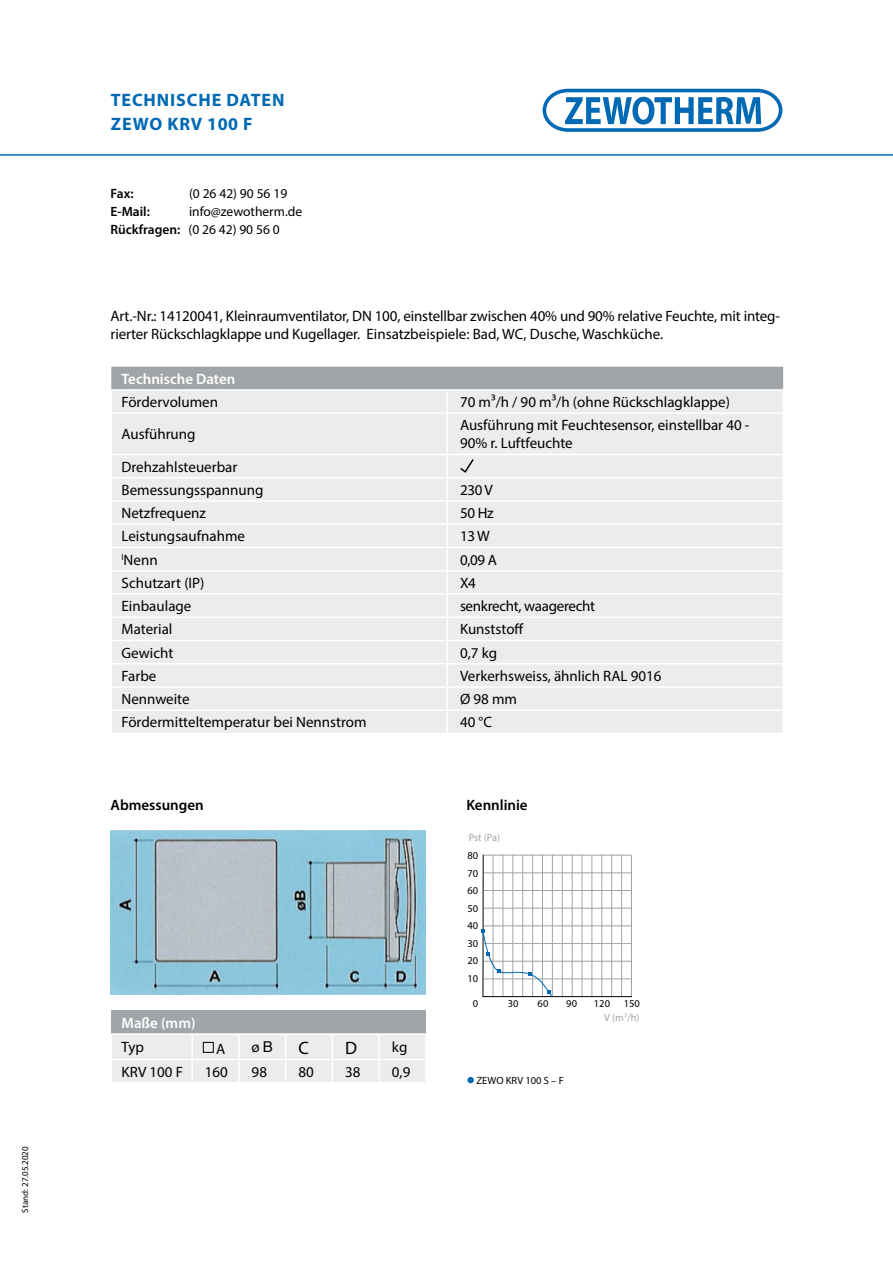
<style>
.page{position:relative;width:893px;height:1263px;background:#fff}
.page>*{position:absolute;margin:0;border:0;box-sizing:border-box;transform-origin:0 0}
.t1{font:700 18px/24px "Myriad Pro";letter-spacing:.05em;color:#0069b4}
.t2{font:18px "Myriad Pro";color:#000}
.t3{font:15px/18px "Myriad Pro";color:#000}
.t4{font:600 15px "Myriad Pro";color:#fff}
.t5{font:15px "Myriad Pro";letter-spacing:-.02em;color:#000}
.t6{font:600 15px "Myriad Pro";color:#000}
.t7{font:13.5px/18px "Myriad Pro";color:#000}
.t8{font:600 13.5px "Myriad Pro";color:#000}
.t9{font:10.5px/17.4px "Myriad Pro";color:#000;text-align:justify}
.t10{font:10.5px/13.5px "Myriad Pro";color:#a0a5a9;text-align:right}
.t11{font:9px "Myriad Pro";color:#000}
.s1{font-weight:600}
.s2{font-family:"Helvetica"}
.s3{color:#000}
</style>
<div class="page">
<hr style="left:0;top:154px;width:893px;height:2px;background:#0069b4">
<svg style="left:543px;top:89px;width:239px;height:43px"></svg>
<div style="left:112px;top:414px;width:670px;height:319px;background:#ececee"></div>
<svg style="left:111px;top:367px;width:672px;height:45px"></svg>
<hr style="left:447px;top:389px;width:337px;height:2px;background:#fff">
<hr style="left:782px;top:391px;width:2px;height:21px;background:#fff">
<hr style="left:111px;top:454px;width:336px;height:1px;background:#fff">
<hr style="left:447px;top:454px;width:337px;height:1px;background:#fff">
<hr style="left:111px;top:477px;width:336px;height:1px;background:#fff">
<hr style="left:447px;top:477px;width:337px;height:1px;background:#fff">
<hr style="left:111px;top:500px;width:336px;height:2px;background:#fff">
<hr style="left:447px;top:500px;width:337px;height:2px;background:#fff">
<hr style="left:111px;top:523px;width:336px;height:2px;background:#fff">
<hr style="left:447px;top:523px;width:337px;height:2px;background:#fff">
<hr style="left:111px;top:547px;width:336px;height:1px;background:#fff">
<hr style="left:447px;top:547px;width:337px;height:1px;background:#fff">
<hr style="left:111px;top:570px;width:336px;height:1px;background:#fff">
<hr style="left:447px;top:570px;width:337px;height:1px;background:#fff">
<hr style="left:111px;top:593px;width:336px;height:2px;background:#fff">
<hr style="left:447px;top:593px;width:337px;height:2px;background:#fff">
<hr style="left:111px;top:616px;width:336px;height:2px;background:#fff">
<hr style="left:447px;top:616px;width:337px;height:2px;background:#fff">
<hr style="left:111px;top:640px;width:336px;height:1px;background:#fff">
<hr style="left:447px;top:640px;width:337px;height:1px;background:#fff">
<hr style="left:111px;top:663px;width:336px;height:1px;background:#fff">
<hr style="left:447px;top:663px;width:337px;height:1px;background:#fff">
<hr style="left:111px;top:686px;width:336px;height:2px;background:#fff">
<hr style="left:447px;top:686px;width:337px;height:2px;background:#fff">
<hr style="left:111px;top:709px;width:336px;height:2px;background:#fff">
<hr style="left:447px;top:709px;width:337px;height:2px;background:#fff">
<hr style="left:446px;top:391px;width:2px;height:21px;background:#fff">
<hr style="left:446px;top:414px;width:2px;height:40px;background:#fff">
<hr style="left:446px;top:455px;width:2px;height:22px;background:#fff">
<hr style="left:446px;top:478px;width:2px;height:22px;background:#fff">
<hr style="left:446px;top:502px;width:2px;height:21px;background:#fff">
<hr style="left:446px;top:525px;width:2px;height:22px;background:#fff">
<hr style="left:446px;top:548px;width:2px;height:22px;background:#fff">
<hr style="left:446px;top:571px;width:2px;height:22px;background:#fff">
<hr style="left:446px;top:595px;width:2px;height:21px;background:#fff">
<hr style="left:446px;top:618px;width:2px;height:22px;background:#fff">
<hr style="left:446px;top:641px;width:2px;height:22px;background:#fff">
<hr style="left:446px;top:664px;width:2px;height:22px;background:#fff">
<hr style="left:446px;top:688px;width:2px;height:21px;background:#fff">
<hr style="left:446px;top:711px;width:2px;height:22px;background:#fff">
<img style="left:111px;top:831px;width:172px;height:163px">
<img style="left:283px;top:831px;width:142px;height:163px">
<div style="left:111px;top:1011px;width:315px;height:23px;background:#a1a5a7"></div>
<hr style="left:111px;top:1033px;width:81px;height:2px;background:#fff">
<hr style="left:192px;top:1033px;width:47px;height:2px;background:#fff">
<hr style="left:239px;top:1033px;width:47px;height:2px;background:#fff">
<hr style="left:286px;top:1033px;width:46px;height:2px;background:#fff">
<hr style="left:332px;top:1033px;width:47px;height:2px;background:#fff">
<hr style="left:379px;top:1033px;width:48px;height:2px;background:#fff">
<div style="left:112px;top:1035px;width:313px;height:47px;background:#ececee"></div>
<hr style="left:378px;top:1060px;width:2px;height:22px;background:#fff">
<div style="left:203px;top:1042px;width:11px;height:11px;border:1px solid #000"></div>
<svg style="left:459px;top:457px;width:16px;height:17px"></svg>
<div style="left:467px;top:1077px;width:7px;height:6px;background:#0069b4;border-radius:50%"></div>
<svg style="left:481px;top:854px;width:151px;height:144px"></svg>
<p class="t11" style="left:19px;top:1212px;width:68px;rotate:-90deg">Stand: 27.05.2020</p>
<p class="t1" style="left:111px;top:87px;width:175px">TECHNISCHE DATEN<br>ZEWO KRV 100 F</p>
<p class="t8" style="left:111px;top:185px;width:25px">Fax:</p>
<p class="t7" style="left:189px;top:184px;width:100px">(0 26 42) 90 56 19</p>
<p class="t8" style="left:111px;top:203px;width:41px">E-Mail:</p>
<p class="t7" style="left:111px;top:202px;width:193px;text-indent:79px">info@zewotherm.de<br><span class="s1">Rückfragen:</span> (0 26 42) 90 56 0</p>
<p class="t3" style="left:111px;top:307px;width:671px">Art.-Nr.: 14120041, Kleinraumventilator, DN 100, einstellbar zwischen 40% und 90% relative Feuchte, mit integ&shy;rierter Rückschlagklappe und Kugellager. Einsatzbeispiele: Bad, WC, Dusche, Waschküche.</p>
<p class="t4" style="left:122px;top:369px;width:115px">Technische Daten</p>
<p class="t3" style="left:122px;top:393px;width:98px">Fördervolumen</p>
<p class="t3" style="left:460px;top:393px;width:271px">70 m³/h / 90 m³/h (ohne Rückschlagklappe)</p>
<p class="t3" style="left:122px;top:425px;width:76px">Ausführung</p>
<p class="t3" style="left:460px;top:416px;width:291px">Ausführung mit Feuchtesensor, einstellbar 40 -<br>90% r. Luftfeuchte</p>
<p class="t3" style="left:122px;top:455px;width:143px;line-height:23.2px">Drehzahlsteuerbar<br>Bemessungsspannung</p>
<p class="t3" style="left:460px;top:481px;width:34px">230 V</p>
<p class="t3" style="left:122px;top:504px;width:86px">Netzfrequenz</p>
<p class="t3" style="left:460px;top:504px;width:35px">50 Hz</p>
<p class="t3" style="left:122px;top:527px;width:125px">Leistungsaufnahme</p>
<p class="t3" style="left:460px;top:527px;width:31px">13 W</p>
<p class="t3" style="left:122px;top:550px;width:38px"><sup>I</sup>Nenn</p>
<p class="t3" style="left:460px;top:550px;width:39px">0,09 A</p>
<p class="t3" style="left:122px;top:574px;width:84px">Schutzart (IP)</p>
<p class="t3" style="left:460px;top:574px;width:17px">X4</p>
<p class="t3" style="left:122px;top:597px;width:71px">Einbaulage</p>
<p class="t5" style="left:460px;top:597px;width:137px">senkrecht, waagerecht</p>
<p class="t3" style="left:122px;top:620px;width:52px">Material</p>
<p class="t3" style="left:460px;top:620px;width:65px">Kunststoff</p>
<p class="t3" style="left:122px;top:643px;width:53px">Gewicht</p>
<p class="t3" style="left:460px;top:643px;width:39px">0,7 kg</p>
<p class="t3" style="left:122px;top:667px;width:36px">Farbe</p>
<p class="t3" style="left:460px;top:667px;width:203px">Verkerhsweiss, ähnlich RAL 9016</p>
<p class="t3" style="left:122px;top:690px;width:70px">Nennweite</p>
<p class="t3" style="left:460px;top:690px;width:59px">Ø 98 mm</p>
<p class="t3" style="left:122px;top:713px;width:247px">Fördermitteltemperatur bei Nennstrom</p>
<p class="t3" style="left:460px;top:713px;width:34px">40 °C</p>
<p class="t6" style="left:111px;top:795px;width:95px">Abmessungen</p>
<p class="t4" style="left:122px;top:1013px;width:76px">Maße (mm)</p>
<p class="t3" style="left:122px;top:1038px;width:24px">Typ</p>
<p class="t3" style="left:216px;top:1039px;width:11px">A</p>
<p class="t3" style="left:252px;top:1038px;width:23px">ø <span class="s2">B</span></p>
<p class="t2" style="left:298px;top:1036px;width:12px">C</p>
<p class="t2" style="left:345px;top:1036px;width:13px">D</p>
<p class="t3" style="left:392px;top:1038px;width:17px">kg</p>
<p class="t3" style="left:122px;top:1062px;width:63px">KRV 100 F</p>
<p class="t3" style="left:205px;top:1062px;width:25px">160</p>
<p class="t3" style="left:252px;top:1062px;width:17px">98</p>
<p class="t3" style="left:298px;top:1062px;width:17px">80</p>
<p class="t3" style="left:345px;top:1062px;width:17px">38</p>
<p class="t3" style="left:392px;top:1062px;width:20px">0,9</p>
<p class="t6" style="left:466px;top:795px;width:63px">Kennlinie</p>
<p class="t10" style="left:469px;top:830px;width:33px">Pst (Pa)</p>
<p class="t9" style="left:467px;top:847px;width:12px">80<br>70<br>60<br>50<br>40<br>30<br>20<br>10</p>
<p class="t9" style="left:473px;top:995px;width:7px">0</p>
<p class="t9" style="left:508px;top:995px;width:12px">30</p>
<p class="t9" style="left:538px;top:995px;width:12px">60</p>
<p class="t9" style="left:566px;top:995px;width:12px">90</p>
<p class="t9" style="left:594px;top:995px;width:18px">120</p>
<p class="t10" style="left:604px;top:997px;width:37px"><span class="s3">150<br></span>V (m<sup>3</sup>/h)</p>
<p class="t9" style="left:476px;top:1071px;width:89px">ZEWO KRV 100 S – F</p>
</div>
